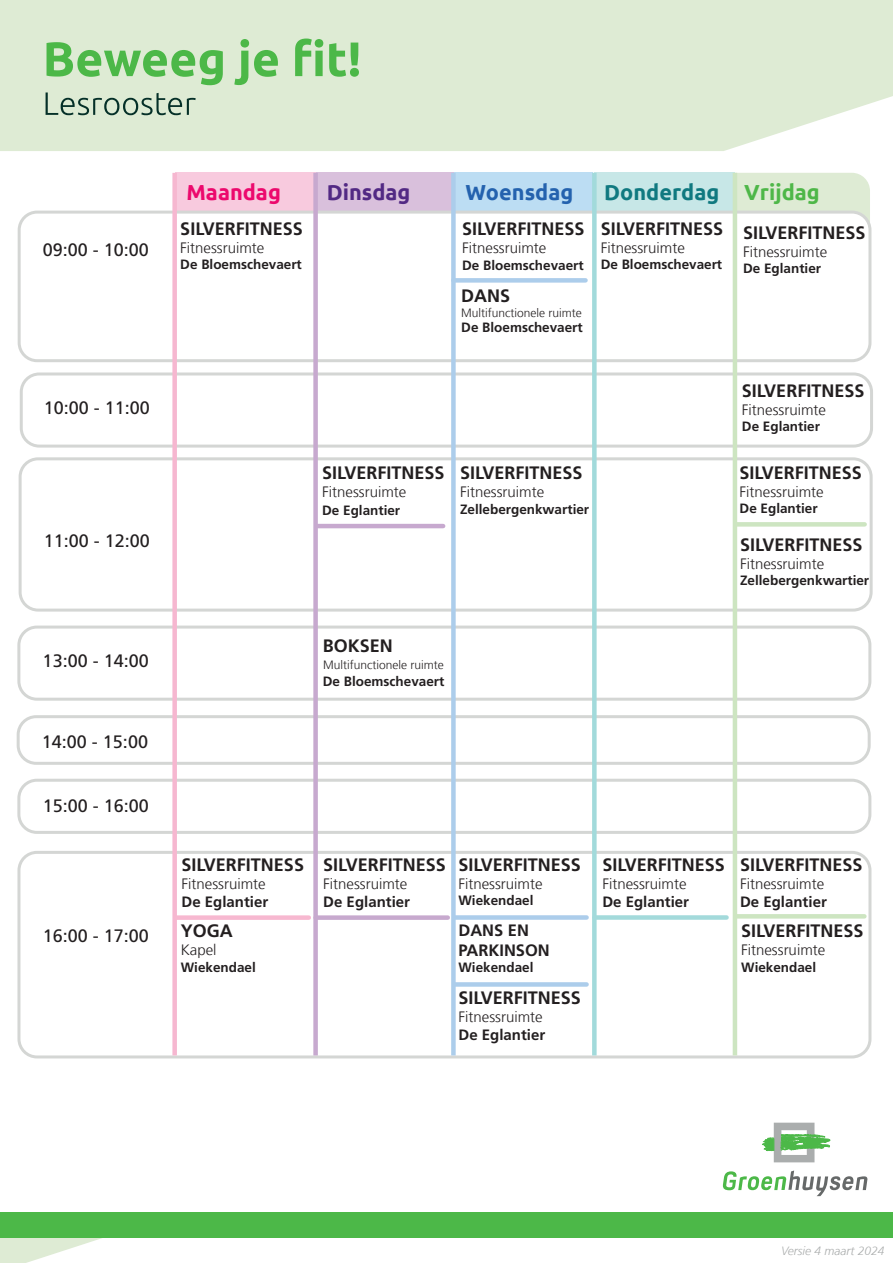
<style>
.page{position:relative;width:893px;height:1263px;background:#fff}
.page>*{position:absolute;margin:0;border:0;box-sizing:border-box;transform-origin:0 0}
.t1{font:700 21.75px "Ubuntu";color:#107980}
.t2{font:700 21.75px "Ubuntu";color:#2462ae}
.t3{font:700 21.75px "Ubuntu";color:#ec096d}
.t4{font:700 21.75px "Ubuntu";color:#522984}
.t5{font:700 18px "Frutiger LT Std";color:#231f20}
.t6{font:18px "Frutiger LT Std";color:#231f20}
.t7{font:700 16.5px/19.8px "Frutiger LT Std";color:#231f20}
.t8{font:300 15px "Frutiger LT";color:#231f20}
.t9{font:700 15px "Frutiger LT Std";color:#231f20}
.t10{font:700 13.5px "Frutiger LT Std";color:#231f20}
.t11{font:300 12px "Frutiger LT";color:#231f20}
.t12{font:italic 300 12px "Frutiger";color:#aaadad}
.s1{color:#4eb748}
</style>
<div class="page">
<div style="left:0;top:0;width:893px;height:151px;background:#deebd4"></div>
<div style="left:17px;top:715px;width:854px;height:50px;border:3px solid #d4d6d4;border-radius:18px"></div>
<svg style="left:0;top:1238px;width:102px;height:25px"></svg>
<div style="left:735px;top:173px;width:135px;height:49px;background:#deebd4"></div>
<div style="left:594px;top:173px;width:141px;height:39px;background:#c7e7e7"></div>
<div style="left:453px;top:173px;width:140px;height:38px;background:#bcddf3"></div>
<div style="left:316px;top:173px;width:137px;height:38px;background:#d9c0dc"></div>
<div style="left:175px;top:173px;width:141px;height:38px;background:#f8cade"></div>
<div style="left:17px;top:851px;width:854px;height:207px;border:3px solid #d4d6d4;border-radius:18px"></div>
<div style="left:17px;top:779px;width:854px;height:55px;border:3px solid #d4d6d4;border-radius:18px"></div>
<div style="left:17px;top:625px;width:854px;height:76px;border:3px solid #d4d6d4;border-radius:18px"></div>
<div style="left:20px;top:372px;width:853px;height:76px;border:3px solid #d4d6d4;border-radius:18px"></div>
<div style="left:19px;top:212px;width:851px;height:149px;background:#fff;border-radius:18px"></div>
<div style="left:18px;top:211px;width:853px;height:151px;border:3px solid #d4d6d4;border-radius:18px"></div>
<div style="left:19px;top:457px;width:854px;height:155px;border:3px solid #d4d6d4;border-radius:18px"></div>
<hr style="left:318px;top:524px;width:125px;height:4px;background:#c7a9cf">
<div style="left:454px;top:915px;width:133px;height:5px;background:#accdeb"></div>
<div style="left:454px;top:982px;width:133px;height:5px;background:#accdeb"></div>
<div style="left:737px;top:522px;width:128px;height:5px;background:#cde5c1"></div>
<div style="left:0;top:1213px;width:893px;height:25px;background:#4cb848"></div>
<hr style="left:736px;top:914px;width:128px;height:4px;background:#cde5c1">
<div style="left:313px;top:175px;width:5px;height:878px;background:#c7a9cf"></div>
<div style="left:172px;top:175px;width:5px;height:878px;background:#f6b7d0"></div>
<hr style="left:733px;top:175px;width:4px;height:878px;background:#cde5c1">
<div style="left:451px;top:175px;width:5px;height:878px;background:#accdeb"></div>
<div style="left:592px;top:175px;width:5px;height:878px;background:#a2dadb"></div>
<svg style="left:762px;top:1123px;width:68px;height:39px"></svg>
<svg style="left:723px;top:1170px;width:144px;height:26px"></svg>
<div style="left:316px;top:915px;width:132px;height:5px;background:#c7a9ce"></div>
<div style="left:594px;top:915px;width:133px;height:5px;background:#a3dadb"></div>
<div style="left:177px;top:915px;width:132px;height:5px;background:#f7b8d0"></div>
<svg style="left:47px;top:42px;width:176px;height:43px;background:#a4d69c"></svg>
<svg style="left:234px;top:39px;width:44px;height:46px;background:#a7d79f"></svg>
<svg style="left:295px;top:39px;width:28px;height:37px"></svg>
<svg style="left:329px;top:43px;width:30px;height:34px"></svg>
<svg style="left:46px;top:92px;width:150px;height:23px;background:#afc2ae"></svg>
<div style="left:453px;top:278px;width:133px;height:5px;background:#accdeb"></div>
<p class="t6" style="left:43px;top:239px;width:108px">09:00 - 10:00</p>
<p class="t6" style="left:44px;top:397px;width:108px">10:00 - 11:00</p>
<p class="t6" style="left:44px;top:530px;width:108px">11:00 - 12:00</p>
<p class="t6" style="left:43px;top:650px;width:108px">13:00 - 14:00</p>
<p class="t6" style="left:42px;top:731px;width:108px">14:00 - 15:00</p>
<p class="t6" style="left:43px;top:795px;width:108px">15:00 - 16:00</p>
<p class="t6" style="left:43px;top:925px;width:108px">16:00 - 17:00</p>
<p class="t3" style="left:186px;top:179px;width:96px">Maandag</p>
<p class="t4" style="left:327px;top:179px;width:85px">Dinsdag</p>
<p class="t2" style="left:465px;top:179px;width:109px">Woensdag</p>
<p class="t1" style="left:604px;top:179px;width:217px">Donderdag <span class="s1">Vrijdag</span></p>
<p class="t5" style="left:180px;top:218px;width:124px">SILVERFITNESS</p>
<p class="t8" style="left:180px;top:240px;width:86px">Fitnessruimte</p>
<p class="t10" style="left:180px;top:257px;width:123px">De Bloemschevaert</p>
<p class="t5" style="left:462px;top:219px;width:124px">SILVERFITNESS</p>
<p class="t8" style="left:462px;top:240px;width:86px">Fitnessruimte</p>
<p class="t10" style="left:462px;top:257px;width:123px">De Bloemschevaert</p>
<p class="t5" style="left:461px;top:285px;width:50px">DANS</p>
<p class="t11" style="left:461px;top:306px;width:122px">Multifunctionele ruimte</p>
<p class="t10" style="left:461px;top:320px;width:123px">De Bloemschevaert</p>
<p class="t5" style="left:601px;top:218px;width:124px">SILVERFITNESS</p>
<p class="t8" style="left:601px;top:240px;width:86px">Fitnessruimte</p>
<p class="t10" style="left:601px;top:257px;width:123px">De Bloemschevaert</p>
<p class="t5" style="left:743px;top:222px;width:124px">SILVERFITNESS</p>
<p class="t8" style="left:743px;top:243px;width:86px">Fitnessruimte</p>
<p class="t10" style="left:743px;top:260px;width:80px">De Eglantier</p>
<p class="t5" style="left:322px;top:463px;width:124px">SILVERFITNESS</p>
<p class="t8" style="left:322px;top:484px;width:86px">Fitnessruimte</p>
<p class="t10" style="left:322px;top:503px;width:80px">De Eglantier</p>
<p class="t5" style="left:460px;top:463px;width:124px">SILVERFITNESS</p>
<p class="t8" style="left:460px;top:484px;width:86px">Fitnessruimte</p>
<p class="t10" style="left:460px;top:501px;width:131px">Zellebergenkwartier</p>
<p class="t5" style="left:323px;top:635px;width:72px">BOKSEN</p>
<p class="t10" style="left:323px;top:673px;width:123px">De Bloemschevaert</p>
<p class="t11" style="left:323px;top:658px;width:122px">Multifunctionele ruimte</p>
<p class="t5" style="left:742px;top:380px;width:124px">SILVERFITNESS</p>
<p class="t8" style="left:742px;top:401px;width:86px">Fitnessruimte</p>
<p class="t10" style="left:742px;top:419px;width:80px">De Eglantier</p>
<p class="t5" style="left:740px;top:462px;width:124px">SILVERFITNESS</p>
<p class="t8" style="left:740px;top:483px;width:86px">Fitnessruimte</p>
<p class="t10" style="left:740px;top:501px;width:80px">De Eglantier</p>
<p class="t5" style="left:740px;top:534px;width:124px">SILVERFITNESS</p>
<p class="t8" style="left:740px;top:555px;width:86px">Fitnessruimte</p>
<p class="t10" style="left:740px;top:573px;width:131px">Zellebergenkwartier</p>
<p class="t5" style="left:182px;top:854px;width:124px">SILVERFITNESS</p>
<p class="t8" style="left:182px;top:875px;width:86px">Fitnessruimte</p>
<p class="t9" style="left:182px;top:893px;width:88px">De Eglantier</p>
<p class="t5" style="left:181px;top:921px;width:54px">YOGA</p>
<p class="t8" style="left:181px;top:942px;width:37px">Kapel</p>
<p class="t10" style="left:181px;top:959px;width:77px">Wiekendael</p>
<p class="t5" style="left:323px;top:854px;width:124px">SILVERFITNESS</p>
<p class="t8" style="left:323px;top:875px;width:86px">Fitnessruimte</p>
<p class="t9" style="left:323px;top:893px;width:88px">De Eglantier</p>
<p class="t5" style="left:458px;top:854px;width:124px">SILVERFITNESS</p>
<p class="t8" style="left:458px;top:875px;width:86px">Fitnessruimte</p>
<p class="t10" style="left:458px;top:893px;width:77px">Wiekendael</p>
<p class="t7" style="left:458px;top:921px;width:93px">DANS EN<br>PARKINSON</p>
<p class="t10" style="left:458px;top:960px;width:77px">Wiekendael</p>
<p class="t5" style="left:459px;top:987px;width:124px">SILVERFITNESS</p>
<p class="t8" style="left:459px;top:1009px;width:86px">Fitnessruimte</p>
<p class="t9" style="left:459px;top:1026px;width:88px">De Eglantier</p>
<p class="t5" style="left:602px;top:854px;width:124px">SILVERFITNESS</p>
<p class="t8" style="left:602px;top:875px;width:86px">Fitnessruimte</p>
<p class="t9" style="left:602px;top:893px;width:88px">De Eglantier</p>
<p class="t5" style="left:740px;top:854px;width:124px">SILVERFITNESS</p>
<p class="t8" style="left:740px;top:875px;width:86px">Fitnessruimte</p>
<p class="t9" style="left:740px;top:893px;width:88px">De Eglantier</p>
<p class="t5" style="left:741px;top:920px;width:124px">SILVERFITNESS</p>
<p class="t8" style="left:741px;top:942px;width:86px">Fitnessruimte</p>
<p class="t10" style="left:741px;top:959px;width:77px">Wiekendael</p>
<p class="t12" style="left:781px;top:1244px;width:105px">Versie 4 maart 2024</p>
</div>
